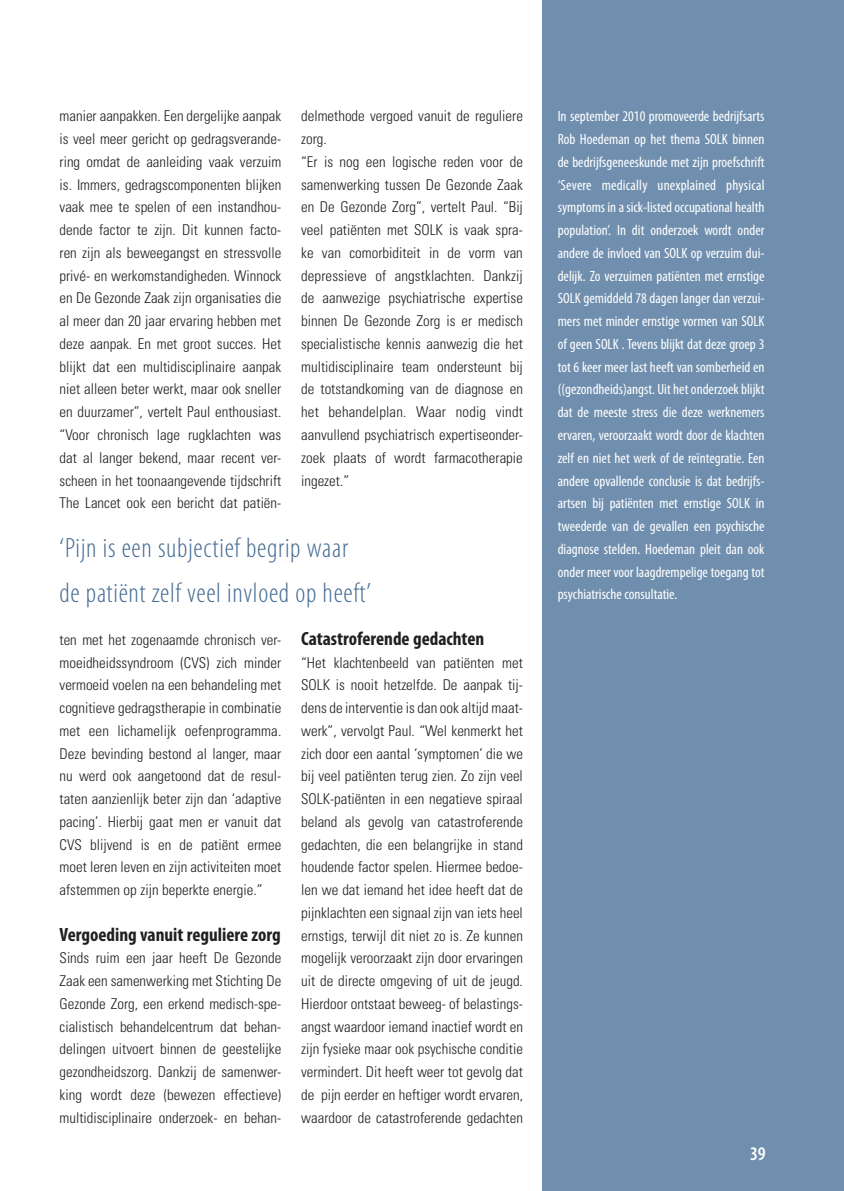
<style>
.page{position:relative;width:844px;height:1191px;background:#fff}
.page>*{position:absolute;margin:0;border:0;box-sizing:border-box;transform-origin:0 0}
.t1{font:300 condensed 28px/45.5px "Myriad Pro";letter-spacing:.025em;color:#476d95}
.t2{font:700 condensed 19.25px "Myriad Pro";color:#231f20}
.t3{font:600 condensed 19.25px "Myriad Pro";color:#fff}
.t4{font:300 condensed 14.88px/22.8px "Univers";color:#231f20;text-align:justify}
.t5{font:condensed 14.88px/22.8px "Myriad Pro";color:#fff;text-align:justify}
</style>
<div class="page">
<div style="left:542px;top:0;width:301px;height:1190px;background:#708fae"></div>
<p class="t4" style="left:60px;top:106px;width:223px">manier aanpakken. Een dergelijke aanpak is veel meer gericht op gedragsverande&shy;ring omdat de aanleiding vaak verzuim is. Immers, gedragscomponenten blijken vaak mee te spelen of een instandhou&shy;dende factor te zijn. Dit kunnen facto&shy;ren zijn als beweegangst en stressvolle privé- en werkomstandigheden. Winnock en De Gezonde Zaak zijn organisaties die al meer dan 20 jaar ervaring hebben met deze aanpak. En met groot succes. Het blijkt dat een multidisciplinaire aanpak niet alleen beter werkt, maar ook sneller en duurzamer”, vertelt Paul enthousiast. “Voor chronisch lage rugklachten was dat al langer bekend, maar recent ver&shy;scheen in het toonaangevende tijdschrift The Lancet ook een bericht dat patiën-</p>
<p class="t4" style="left:301px;top:106px;width:223px;text-align:left">delmethode vergoed vanuit de reguliere zorg.<br>“Er is nog een logische reden voor de samenwerking tussen De Gezonde Zaak en De Gezonde Zorg”, vertelt Paul. “Bij veel patiënten met SOLK is vaak spra&shy;ke van comorbiditeit in de vorm van depressieve of angstklachten. Dankzij de aanwezige psychiatrische expertise binnen De Gezonde Zorg is er medisch specialistische kennis aanwezig die het multidisciplinaire team ondersteunt bij de totstandkoming van de diagnose en het behandelplan. Waar nodig vindt aanvullend psychiatrisch expertiseonder&shy;zoek plaats of wordt farmacotherapie ingezet.”</p>
<h1 class="t1" style="left:60px;top:529px;width:313px">‘Pijn is een subjectief begrip waar de patiënt zelf veel invloed op heeft’</h1>
<p class="t4" style="left:60px;top:629px;width:223px">ten met het zogenaamde chronisch ver&shy;moeidheidssyndroom (CVS) zich minder vermoeid voelen na een behandeling met cognitieve gedragstherapie in combinatie met een lichamelijk oefenprogramma.<br>Deze bevinding bestond al langer, maar nu werd ook aangetoond dat de resul&shy;taten aanzienlijk beter zijn dan ‘adaptive pacing’. Hierbij gaat men er vanuit dat CVS blijvend is en de patiënt ermee moet leren leven en zijn activiteiten moet afstemmen op zijn beperkte energie.”</p>
<p class="t2" style="left:60px;top:927px;width:223px">Vergoeding vanuit reguliere zorg</p>
<p class="t4" style="left:60px;top:948px;width:223px">Sinds ruim een jaar heeft De Gezonde Zaak een samenwerking met Stichting De Gezonde Zorg, een erkend medisch-spe&shy;cialistisch behandelcentrum dat behan&shy;delingen uitvoert binnen de geestelijke gezondheidszorg. Dankzij de samenwer&shy;king wordt deze (bewezen effectieve) multidisciplinaire onderzoek- en behan-</p>
<p class="t2" style="left:301px;top:631px;width:185px">Catastroferende gedachten</p>
<p class="t4" style="left:301px;top:652px;width:223px">“Het klachtenbeeld van patiënten met SOLK is nooit hetzelfde. De aanpak tij&shy;dens de interventie is dan ook altijd maat&shy;werk”, vervolgt Paul. “Wel kenmerkt het zich door een aantal ‘symptomen’ die we bij veel patiënten terug zien. Zo zijn veel SOLK-patiënten in een negatieve spiraal beland als gevolg van catastroferende gedachten, die een belangrijke in stand houdende factor spelen. Hiermee bedoe&shy;len we dat iemand het idee heeft dat de pijnklachten een signaal zijn van iets heel ernstigs, terwijl dit niet zo is. Ze kunnen mogelijk veroorzaakt zijn door ervaringen uit de directe omgeving of uit de jeugd.<br>Hierdoor ontstaat beweeg- of belastings&shy;angst waardoor iemand inactief wordt en zijn fysieke maar ook psychische conditie vermindert. Dit heeft weer tot gevolg dat de pijn eerder en heftiger wordt ervaren, waardoor de catastroferende gedachten</p>
<p class="t5" style="left:557px;top:107px;width:208px">In september 2010 promoveerde bedrijfsarts Rob Hoedeman op het thema SOLK binnen de bedrijfsgeneeskunde met zijn proefschrift ‘Severe medically unexplained physical symptoms in a sick-listed occupational health population’. In dit onderzoek wordt onder andere de invloed van SOLK op verzuim dui&shy;delijk. Zo verzuimen patiënten met ernstige SOLK gemiddeld 78 dagen langer dan verzui&shy;mers met minder ernstige vormen van SOLK of geen SOLK . Tevens blijkt dat deze groep 3 tot 6 keer meer last heeft van somberheid en ((gezondheids)angst. Uit het onderzoek blijkt dat de meeste stress die deze werknemers ervaren, veroorzaakt wordt door de klachten zelf en niet het werk of de reïntegratie. Een andere opvallende conclusie is dat bedrijfs&shy;artsen bij patiënten met ernstige SOLK in tweederde van de gevallen een psychische diagnose stelden. Hoedeman pleit dan ook onder meer voor laagdrempelige toegang tot psychiatrische consultatie.</p>
<p class="t3" style="left:749px;top:1146px;width:17px">39</p>
</div>
